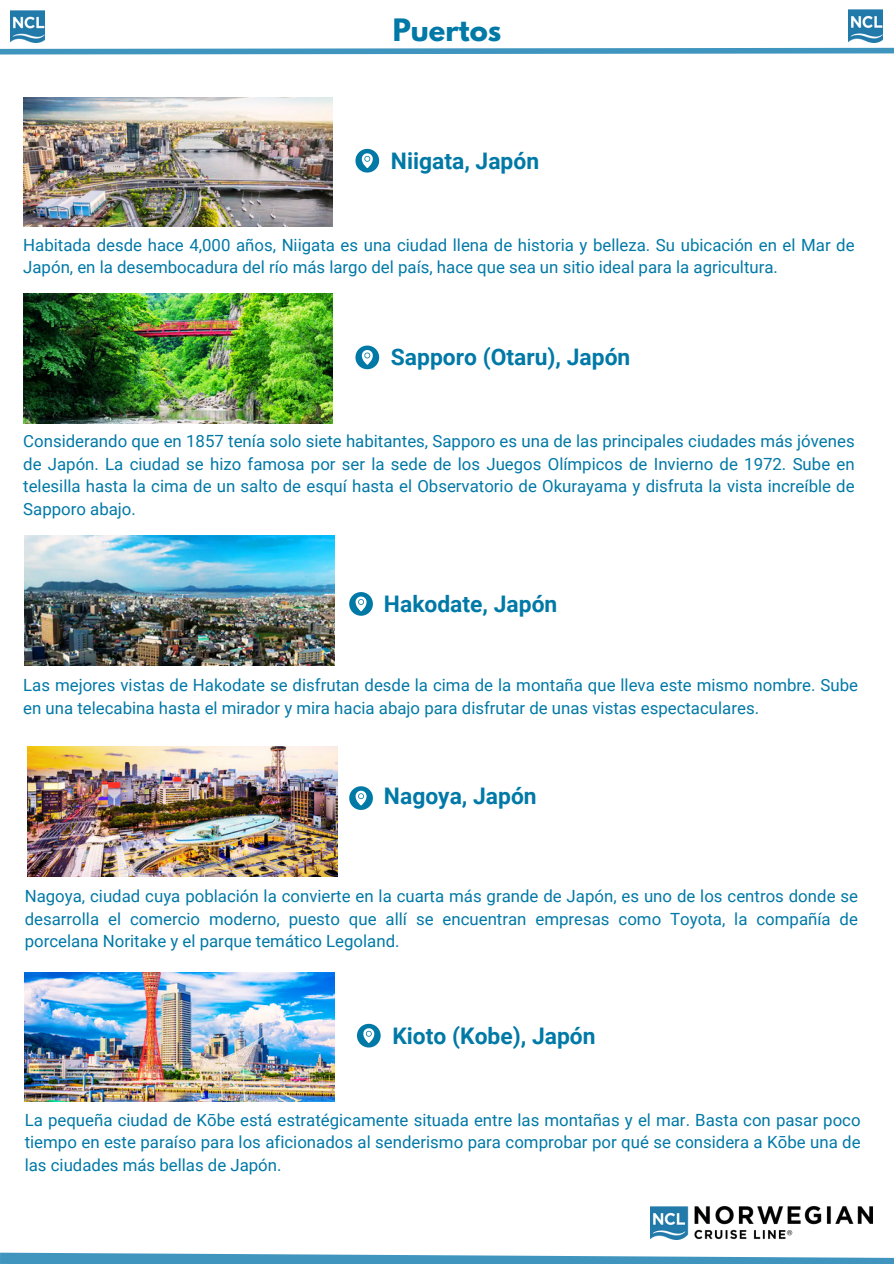
<style>
.page{position:relative;width:894px;height:1264px;background:#fff}
.page>*{position:absolute;margin:0;border:0;box-sizing:border-box;transform-origin:0 0}
.t1{font:700 27.3px "League Spartan";color:#0079a7}
.t2{font:700 22.8px "Roboto";color:#0079a7}
.t3{font:16.8px/22.5px "Roboto";color:#0079a7;text-align:justify}
</style>
<div class="page">
<svg style="left:0;top:47px;width:893px;height:8px"></svg>
<svg style="left:0;top:1252px;width:893px;height:11px"></svg>
<img style="left:650px;top:1206px;width:222px;height:33px">
<img style="left:11px;top:10px;width:34px;height:33px">
<img style="left:848px;top:10px;width:34px;height:32px">
<img style="left:23px;top:97px;width:310px;height:129px">
<svg style="left:355px;top:149px;width:24px;height:23px"></svg>
<img style="left:23px;top:294px;width:310px;height:129px">
<svg style="left:355px;top:345px;width:24px;height:24px"></svg>
<svg style="left:349px;top:592px;width:24px;height:23px"></svg>
<img style="left:25px;top:535px;width:309px;height:130px">
<img style="left:28px;top:746px;width:309px;height:130px">
<svg style="left:349px;top:786px;width:24px;height:24px"></svg>
<img style="left:25px;top:972px;width:309px;height:129px">
<svg style="left:357px;top:1023px;width:23px;height:24px"></svg>
<p class="t1" style="left:392px;top:16px;width:110px">Puertos</p>
<p class="t2" style="left:391px;top:147px;width:150px">Niigata, Japón</p>
<p class="t3" style="left:23px;top:234px;width:832px">Habitada desde hace 4,000 años, Niigata es una ciudad llena de historia y belleza. Su ubicación en el Mar de<br>Japón, en la desembocadura del río más largo del país, hace que sea un sitio ideal para la agricultura.</p>
<h2 class="t2" style="left:391px;top:344px;width:241px">Sapporo (Otaru), Japón</h2>
<p class="t3" style="left:23px;top:430px;width:832px">Considerando que en 1857 tenía solo siete habitantes, Sapporo es una de las principales ciudades más jóvenes de Japón. La ciudad se hizo famosa por ser la sede de los Juegos Olímpicos de Invierno de 1972. Sube en telesilla hasta la cima de un salto de esquí hasta el Observatorio de Okurayama y disfruta la vista increíble de Sapporo abajo.</p>
<p class="t2" style="left:384px;top:590px;width:175px">Hakodate, Japón</p>
<p class="t3" style="left:23px;top:674px;width:836px">Las mejores vistas de Hakodate se disfrutan desde la cima de la montaña que lleva este mismo nombre. Sube en una telecabina hasta el mirador y mira hacia abajo para disfrutar de unas vistas espectaculares.</p>
<p class="t2" style="left:384px;top:783px;width:154px">Nagoya, Japón</p>
<h2 class="t3" style="left:25px;top:885px;width:834px">Nagoya, ciudad cuya población la convierte en la cuarta más grande de Japón, es uno de los centros donde se desarrolla el comercio moderno, puesto que allí se encuentran empresas como Toyota, la compañía de porcelana Noritake y el parque temático Legoland.</h2>
<h2 class="t2" style="left:392px;top:1022px;width:205px">Kioto (Kobe), Japón</h2>
<p class="t3" style="left:25px;top:1108px;width:837px">La pequeña ciudad de Kōbe está estratégicamente situada entre las montañas y el mar. Basta con pasar poco tiempo en este paraíso para los aficionados al senderismo para comprobar por qué se considera a Kōbe una de las ciudades más bellas de Japón.</p>
</div>
